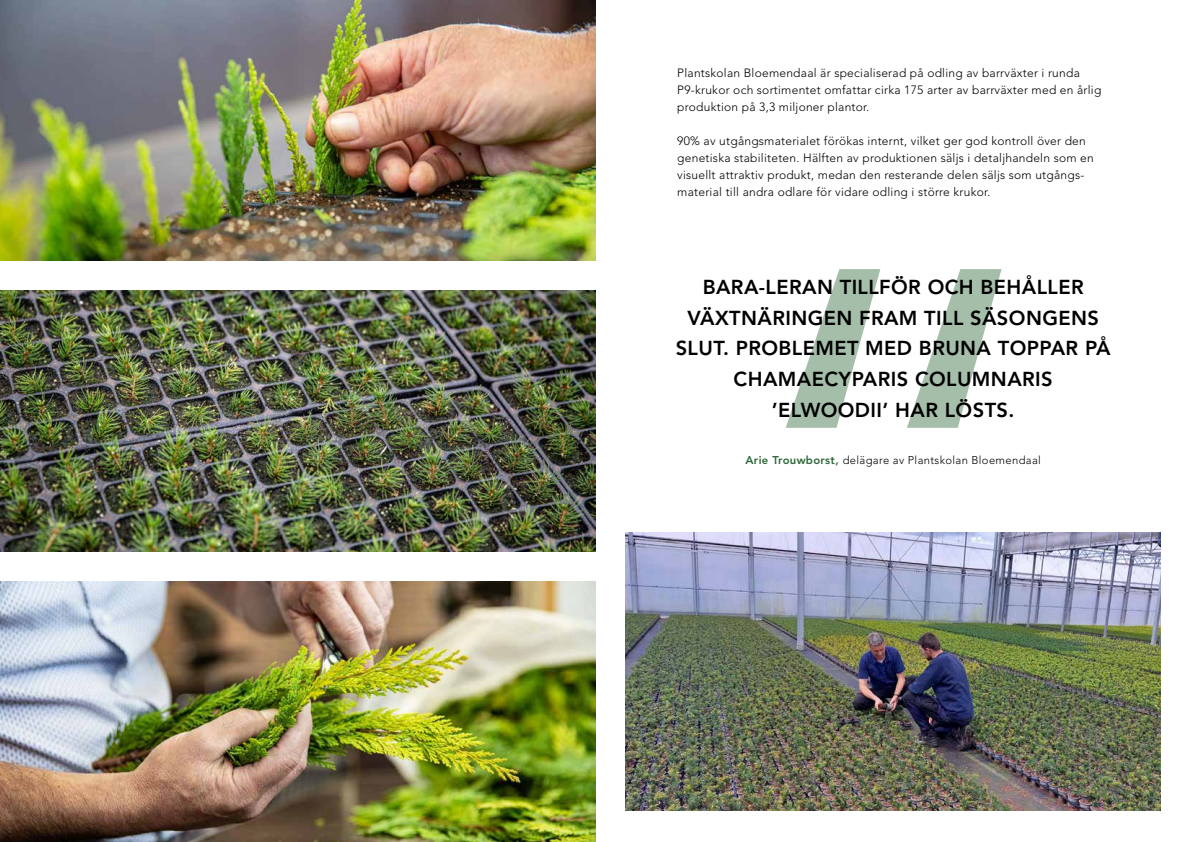
<style>
.page{position:relative;width:1191px;height:842px;background:#fff}
.page>*{position:absolute;margin:0;border:0;box-sizing:border-box;transform-origin:0 0}
.t1{font:300 696px "Avenir LT Std";color:#2d6739}
.t2{font:800 20.1px/30.8px "Avenir LT Std";letter-spacing:.02em;color:#000;text-align:center}
.t3{font:300 12px/17px "Avenir LT Std";letter-spacing:.02em;color:#000}
.t4{font:300 11.2px "Avenir LT Std";letter-spacing:.03em;color:#020203}
.s1{font-weight:800;color:#2d6739}
</style>
<div class="page">
<img style="left:625px;top:533px;width:535px;height:278px">
<img style="left:0;top:581px;width:595px;height:261px">
<img style="left:0;top:291px;width:595px;height:260px">
<img style="left:0;top:0;width:595px;height:261px">
<p class="t3" style="left:677px;top:65px;width:425px">Plantskolan Bloemendaal är specialiserad på odling av barrväxter i runda<br>P9-krukor och sortimentet omfattar cirka 175 arter av barrväxter med en årlig produktion på 3,3 miljoner plantor.</p>
<p class="t3" style="left:677px;top:133px;width:418px">90% av utgångsmaterialet förökas internt, vilket ger god kontroll över den genetiska stabiliteten. Hälften av produktionen säljs i detaljhandeln som en visuellt attraktiv produkt, medan den resterande delen säljs som utgångs&shy;material till andra odlare för vidare odling i större krukor.</p>
<h1 class="t1" style="left:1074px;top:584px;width:363px;rotate:-180deg">”</h1>
<h2 class="t2" style="left:675px;top:271px;width:436px">BARA-LERAN TILLFÖR OCH BEHÅLLER<br>VÄXTNÄRINGEN FRAM TILL SÄSONGENS<br>SLUT. PROBLEMET MED BRUNA TOPPAR PÅ<br>CHAMAECYPARIS COLUMNARIS ’ELWOODII’ HAR LÖSTS.</h2>
<p class="t4" style="left:745px;top:454px;width:297px"><span class="s1">Arie Trouwborst,</span> delägare av Plantskolan Bloemendaal</p>
</div>
